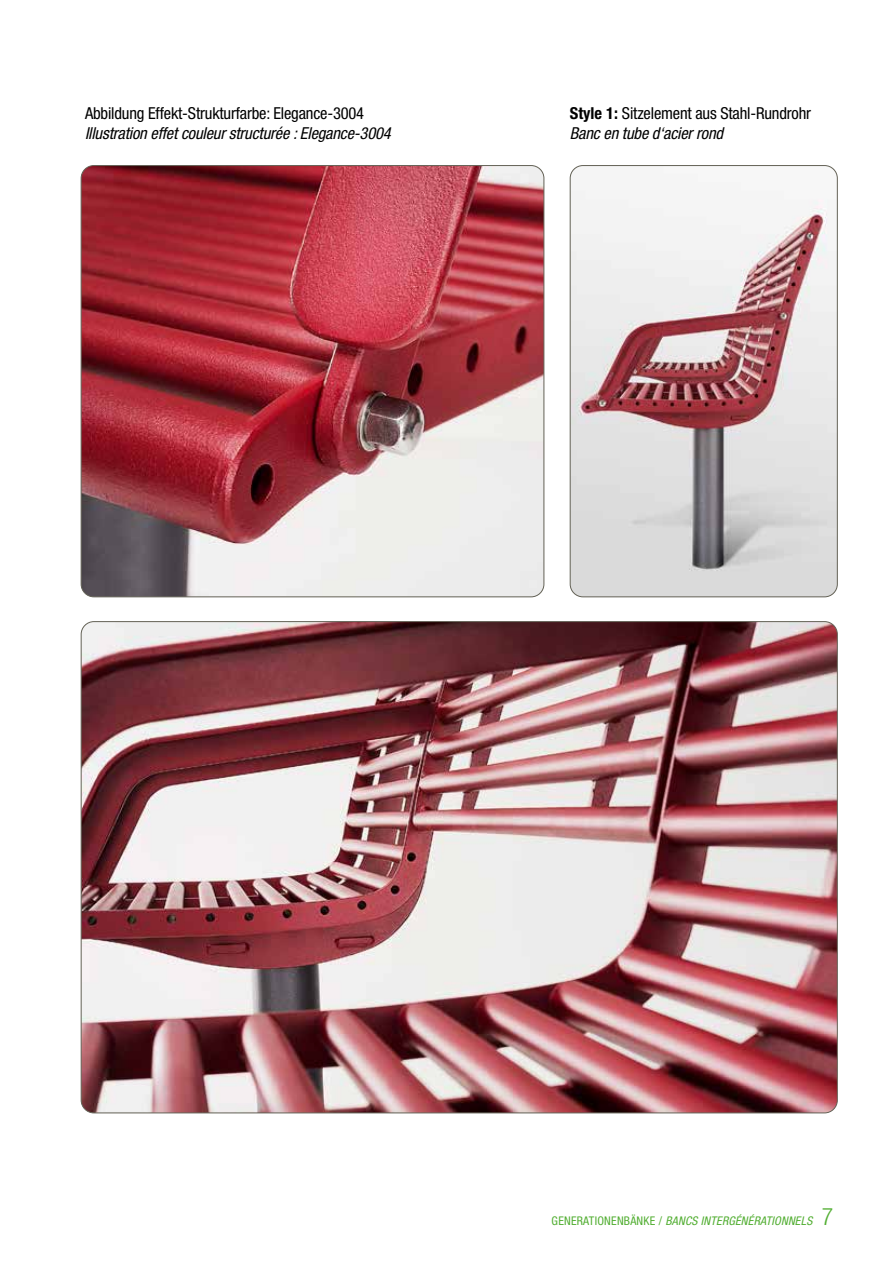
<style>
.page{position:relative;width:893px;height:1263px;background:#fff}
.page>*{position:absolute;margin:0;border:0;box-sizing:border-box;transform-origin:0 0}
.t1{font:condensed 16.5px/19.8px "Helvetica Neue";letter-spacing:-.01em;color:#000}
.t2{font:italic condensed 16.5px "Helvetica Neue";letter-spacing:-.01em;color:#000}
.t3{font:italic condensed 12px "Helvetica Neue";letter-spacing:.02em;color:#52ae32}
.s1{font-weight:700}
.s2{font-style:italic}
.s3{font-style:normal}
.s4{font-weight:300;font-style:normal;font-size:24px}
</style>
<div class="page">
<img style="left:81px;top:166px;width:463px;height:431px">
<img style="left:570px;top:166px;width:267px;height:431px">
<div style="left:570px;top:165px;width:268px;height:432px;border:1px solid #636155;border-radius:13px"></div>
<img style="left:81px;top:622px;width:756px;height:491px">
<p class="t1" style="left:85px;top:103px;width:281px">Abbildung Effekt-Strukturfarbe: Elegance-3004</p>
<p class="t2" style="left:85px;top:124px;width:307px">Illustration effet couleur structurée : Elegance-3004</p>
<p class="t1" style="left:570px;top:103px;width:243px"><span class="s1">Style 1:</span> Sitzelement aus Stahl-Rundrohr<br><span class="s2">Banc en tube d‘acier rond</span></p>
<p class="t3" style="left:552px;top:1213px;width:283px"><span class="s3">GENERATIONENBÄNKE /</span> BANCS INTERGÉNÉRATIONNELS <span class="s4">7</span></p>
</div>
